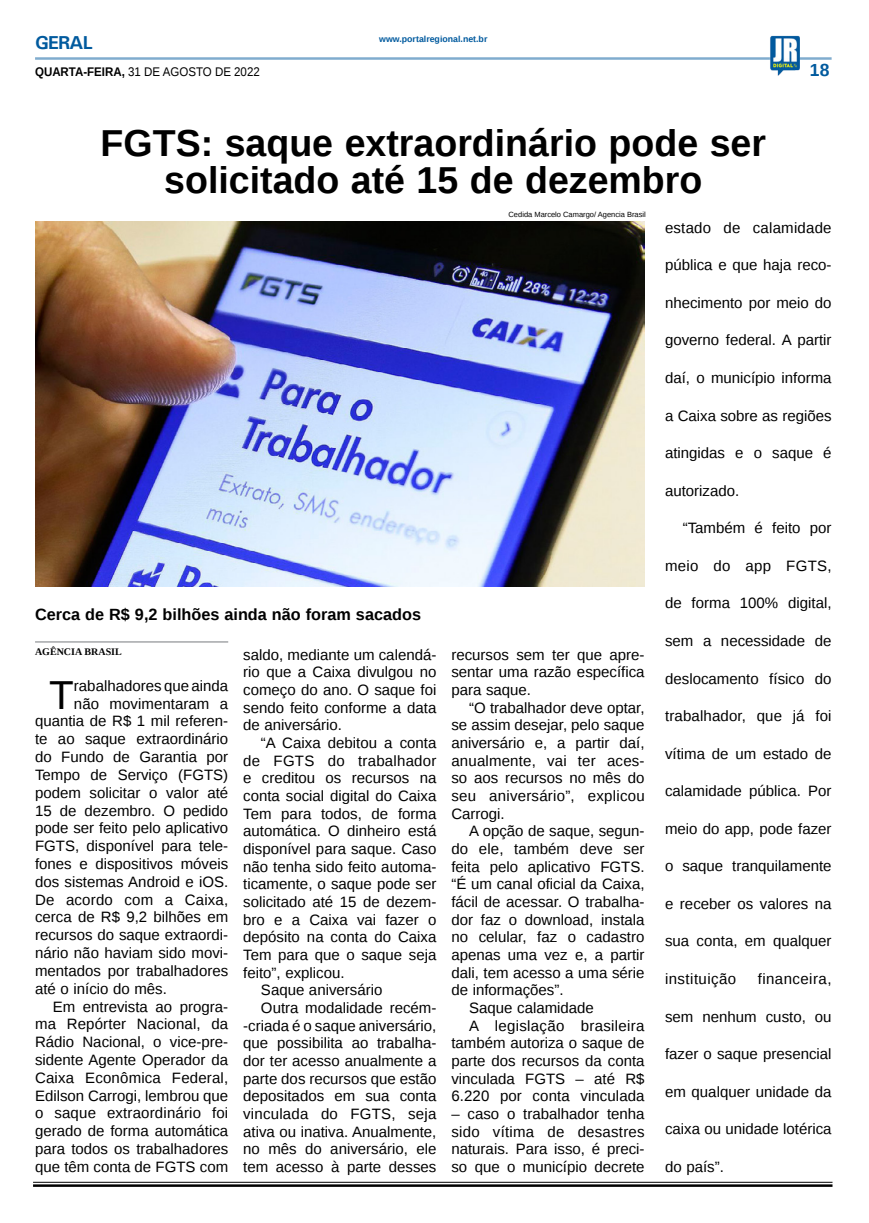
<style>
.page{position:relative;width:869px;height:1223px;background:#fff}
.page>*{position:absolute;margin:0;border:0;box-sizing:border-box;transform-origin:0 0}
.MATÉRIA{font:40.38px "Liberation Sans";color:#000}
.TÍTULO{font:700 37.5px/37.5px "Liberation Sans";color:#000;text-align:center}
.TITULO_PG{font:700 18.75px "Univers";letter-spacing:-.04em;color:#005a9e}
.TÍTULO-2{font:700 17.5px "Liberation Sans";color:#005a9e}
.LEGENDA{font:700 16.25px "Liberation Sans";color:#000}
.MATÉRIA-2{font:15px/17.6px "Liberation Sans";color:#000;text-align:justify}
.MATÉRIA-3{font:15px "Liberation Sans";letter-spacing:.03em;color:#000}
.MATÉRIA-4{font:15px "Liberation Sans";letter-spacing:.02em;color:#000}
.DATA_PG{font:12.5px "Liberation Sans";color:#000;scale:.92 1}
.CRÉDITO_NOME{font:700 10px "Liberation Serif";color:#000}
.DATA_PG-2{font:700 8.75px "Liberation Sans";color:#005a9e}
.CRÉDITO_FOTO{font:7.5px "Liberation Sans";color:#000}
.s1{font-weight:700}
</style>
<div class="page">
<hr style="left:35px;top:57px;width:796px;height:3px;background:#005a9e">
<img style="left:769px;top:36px;width:30px;height:40px">
<hr style="left:33px;top:1181px;width:799px;height:1px;background:#000">
<hr style="left:33px;top:1184px;width:799px;height:2px;background:#000">
<img style="left:35px;top:222px;width:609px;height:364px">
<hr style="left:35px;top:641px;width:193px;height:1px;background:#939598">
<p class="TITULO_PG" style="left:35px;top:31px;width:59px">GERAL</p>
<p class="DATA_PG" style="left:35px;top:65px;width:246px"><span class="s1">QUARTA-FEIRA,</span> 31 DE AGOSTO DE 2022</p>
<p class="DATA_PG-2" style="left:379px;top:33px;width:110px">www.portalregional.net.br</p>
<p class="TÍTULO" style="left:101px;top:123px;width:666px">FGTS: saque extraordinário pode ser solicitado até 15 de dezembro</p>
<p class="CRÉDITO_FOTO" style="left:508px;top:210px;width:139px">Cedida Marcelo Camargo/ Agencia Brasil</p>
<p class="TÍTULO-2" style="left:809px;top:58px;width:21px">18</p>
<p class="LEGENDA" style="left:35px;top:603px;width:387px">Cerca de R$ 9,2 bilhões ainda não foram sacados</p>
<p class="CRÉDITO_NOME" style="left:35px;top:645px;width:88px">AGÊNCIA BRASIL</p>
<p class="MATÉRIA" style="left:49px;top:672px;width:26px">T</p>
<p class="MATÉRIA-2" style="left:74px;top:677px;width:156px">rabalhadores que ainda</p>
<p class="MATÉRIA-2" style="left:74px;top:695px;width:156px">não movimentaram a</p>
<p class="MATÉRIA-2" style="left:35px;top:713px;width:194px">quantia de R$ 1 mil referen-</p>
<p class="MATÉRIA-2" style="left:35px;top:731px;width:194px">te ao saque extraordinário</p>
<p class="MATÉRIA-2" style="left:35px;top:748px;width:194px">do Fundo de Garantia por</p>
<p class="MATÉRIA-2" style="left:35px;top:766px;width:194px">Tempo de Serviço (FGTS)</p>
<p class="MATÉRIA-2" style="left:35px;top:784px;width:194px">podem solicitar o valor até</p>
<p class="MATÉRIA-2" style="left:35px;top:802px;width:194px">15 de dezembro. O pedido</p>
<p class="MATÉRIA-2" style="left:35px;top:820px;width:194px">pode ser feito pelo aplicativo</p>
<p class="MATÉRIA-2" style="left:35px;top:837px;width:194px">FGTS, disponível para tele-</p>
<p class="MATÉRIA-2" style="left:35px;top:855px;width:194px">fones e dispositivos móveis</p>
<p class="MATÉRIA-2" style="left:35px;top:873px;width:194px">dos sistemas Android e iOS.</p>
<p class="MATÉRIA-2" style="left:35px;top:891px;width:195px">De acordo com a Caixa,</p>
<p class="MATÉRIA-2" style="left:35px;top:909px;width:194px">cerca de R$ 9,2 bilhões em</p>
<p class="MATÉRIA-2" style="left:35px;top:926px;width:194px">recursos do saque extraordi-</p>
<p class="MATÉRIA-2" style="left:35px;top:944px;width:194px">nário não haviam sido movi-</p>
<p class="MATÉRIA-2" style="left:35px;top:962px;width:194px">mentados por trabalhadores</p>
<p class="MATÉRIA-2" style="left:35px;top:980px;width:133px">até o início do mês.</p>
<p class="MATÉRIA-2" style="left:35px;top:998px;width:195px;text-indent:18px">Em entrevista ao progra&shy;ma Repórter Nacional, da Rádio Nacional, o vice-pre&shy;sidente Agente Operador da Caixa Econômica Federal, Edilson Carrogi, lembrou que o saque extraordinário foi gerado de forma automática para todos os trabalhadores que têm conta de FGTS com</p>
<p class="MATÉRIA-2" style="left:243px;top:646px;width:194px">saldo, mediante um calendá&shy;rio que a Caixa divulgou no começo do ano. O saque foi sendo feito conforme a data de aniversário.</p>
<p class="MATÉRIA-2" style="left:243px;top:734px;width:194px;text-indent:18px">“A Caixa debitou a conta de FGTS do trabalhador e creditou os recursos na conta social digital do Caixa Tem para todos, de forma automática. O dinheiro está disponível para saque. Caso não tenha sido feito automa&shy;ticamente, o saque pode ser solicitado até 15 de dezem&shy;bro e a Caixa vai fazer o depósito na conta do Caixa Tem para que o saque seja feito”, explicou.</p>
<p class="MATÉRIA-2" style="left:261px;top:981px;width:123px">Saque aniversário</p>
<p class="MATÉRIA-2" style="left:243px;top:999px;width:194px;text-indent:18px">Outra modalidade recém--criada é o saque aniversário, que possibilita ao trabalha&shy;dor ter acesso anualmente a parte dos recursos que estão depositados em sua conta vinculada do FGTS, seja ativa ou inativa. Anualmente, no mês do aniversário, ele tem acesso à parte desses</p>
<p class="MATÉRIA-2" style="left:451px;top:646px;width:194px">recursos sem ter que apre&shy;sentar uma razão específica para saque.</p>
<p class="MATÉRIA-2" style="left:451px;top:699px;width:195px;text-indent:18px">“O trabalhador deve optar, se assim desejar, pelo saque aniversário e, a partir daí, anualmente, vai ter aces&shy;so aos recursos no mês do seu aniversário”, explicou Carrogi.</p>
<p class="MATÉRIA-2" style="left:451px;top:823px;width:195px;text-indent:18px">A opção de saque, segun&shy;do ele, também deve ser feita pelo aplicativo FGTS. “É um canal oficial da Caixa, fácil de acessar. O trabalha&shy;dor faz o download, instala no celular, faz o cadastro apenas uma vez e, a partir dali, tem acesso a uma série de informações”.</p>
<p class="MATÉRIA-2" style="left:469px;top:999px;width:126px">Saque calamidade</p>
<p class="MATÉRIA-2" style="left:451px;top:1017px;width:195px;text-indent:18px">A legislação brasileira também autoriza o saque de parte dos recursos da conta vinculada FGTS – até R$ 6.220 por conta vinculada</p>
<p class="MATÉRIA-2" style="left:451px;top:1105px;width:195px">– caso o trabalhador tenha sido vítima de desastres naturais. Para isso, é preci&shy;so que o município decrete</p>
<p class="MATÉRIA-2" style="left:664px;top:219px;width:168px">estado de calamidade</p>
<p class="MATÉRIA-2" style="left:664px;top:257px;width:168px">pública e que haja reco-</p>
<p class="MATÉRIA-2" style="left:664px;top:294px;width:168px">nhecimento por meio do</p>
<p class="MATÉRIA-2" style="left:664px;top:332px;width:168px">governo federal. A partir</p>
<p class="MATÉRIA-2" style="left:664px;top:369px;width:168px">daí, o município informa</p>
<p class="MATÉRIA-2" style="left:664px;top:407px;width:168px">a Caixa sobre as regiões</p>
<p class="MATÉRIA-2" style="left:664px;top:445px;width:168px">atingidas e o saque é</p>
<p class="MATÉRIA-2" style="left:664px;top:482px;width:76px">autorizado.</p>
<p class="MATÉRIA-2" style="left:682px;top:520px;width:150px">“Também é feito por</p>
<p class="MATÉRIA-4" style="left:664px;top:557px;width:168px">meio do app FGTS,</p>
<p class="MATÉRIA-2" style="left:664px;top:595px;width:168px">de forma 100% digital,</p>
<p class="MATÉRIA-2" style="left:664px;top:632px;width:168px">sem a necessidade de</p>
<p class="MATÉRIA-2" style="left:664px;top:670px;width:168px">deslocamento físico do</p>
<p class="MATÉRIA-2" style="left:664px;top:707px;width:168px">trabalhador, que já foi</p>
<p class="MATÉRIA-2" style="left:664px;top:745px;width:168px">vítima de um estado de</p>
<p class="MATÉRIA-2" style="left:664px;top:782px;width:168px">calamidade pública. Por</p>
<p class="MATÉRIA-2" style="left:664px;top:820px;width:168px">meio do app, pode fazer</p>
<p class="MATÉRIA-2" style="left:664px;top:858px;width:168px">o saque tranquilamente</p>
<p class="MATÉRIA-2" style="left:664px;top:895px;width:168px">e receber os valores na</p>
<p class="MATÉRIA-2" style="left:664px;top:933px;width:168px">sua conta, em qualquer</p>
<p class="MATÉRIA-3" style="left:664px;top:970px;width:73px">instituição</p>
<p class="MATÉRIA-3" style="left:757px;top:970px;width:75px">financeira,</p>
<p class="MATÉRIA-2" style="left:664px;top:1008px;width:168px">sem nenhum custo, ou</p>
<p class="MATÉRIA-2" style="left:664px;top:1045px;width:168px">fazer o saque presencial</p>
<p class="MATÉRIA-2" style="left:664px;top:1083px;width:168px">em qualquer unidade da</p>
<p class="MATÉRIA-2" style="left:664px;top:1120px;width:168px">caixa ou unidade lotérica</p>
<p class="MATÉRIA-2" style="left:664px;top:1158px;width:60px">do país”.</p>
</div>
